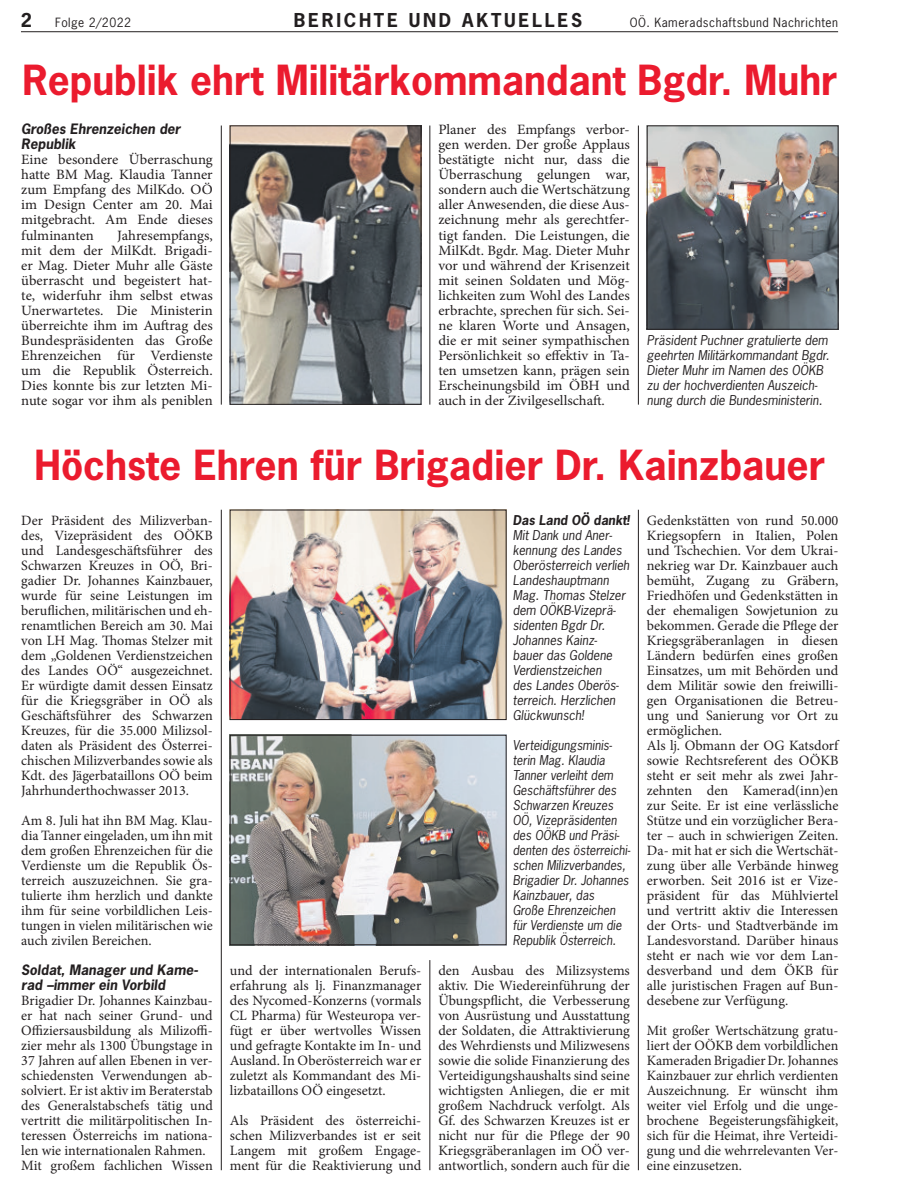
<style>
.page{position:relative;width:898px;height:1183px;background:#fff}
.page>*{position:absolute;margin:0;border:0;box-sizing:border-box;transform-origin:0 0}
.Haupttitel_Berichte{font:700 39px "News Gothic Std";color:#eb1b2e}
.t1{font:700 18px "News Gothic Std";letter-spacing:.15em;color:#231f20}
.Fliesstext{font:14.25px/15px "Minion Pro";color:#231f20;text-align:justify}
.Zwischentitel{font:italic 700 13.5px/15px "News Gothic Std";color:#231f20}
.Bildtext{font:italic 12.75px/15px "News Gothic Std";color:#231f20}
.Bildtext-2{font:italic 12.75px/15px "News Gothic Std";color:#231f20;scale:.96 1}
.Bildtext-3{font:italic 700 12.75px "News Gothic Std";color:#231f20}
.t2{font:12px "News Gothic Std";letter-spacing:.04em;color:#231f20}
</style>
<div class="page">
<hr style="left:21px;top:31px;width:816px;height:1px;background:#231f20">
<hr style="left:221px;top:125px;width:1px;height:279px;background:#231f20">
<hr style="left:221px;top:509px;width:1px;height:660px;background:#231f20">
<hr style="left:429px;top:125px;width:1px;height:279px;background:#231f20">
<hr style="left:429px;top:959px;width:1px;height:210px;background:#231f20">
<hr style="left:637px;top:125px;width:1px;height:279px;background:#231f20">
<hr style="left:637px;top:509px;width:1px;height:660px;background:#231f20">
<img style="left:232px;top:511px;width:272px;height:206px">
<div style="left:230px;top:509px;width:276px;height:210px;border:1px solid #231f20"></div>
<img style="left:232px;top:736px;width:272px;height:206px">
<div style="left:230px;top:734px;width:276px;height:210px;border:1px solid #231f20"></div>
<img style="left:648px;top:127px;width:188px;height:200px">
<div style="left:646px;top:125px;width:192px;height:204px;border:1px solid #231f20"></div>
<img style="left:232px;top:127px;width:187px;height:275px">
<div style="left:230px;top:125px;width:191px;height:279px;border:1px solid #231f20"></div>
<p class="t1" style="left:21px;top:8px;width:13px">2</p>
<p class="t2" style="left:55px;top:15px;width:78px">Folge 2/2022</p>
<p class="t1" style="left:294px;top:8px;width:289px">BERICHTE UND AKTUELLES</p>
<p class="t2" style="left:629px;top:15px;width:210px">OÖ. Kameradschaftsbund Nachrichten</p>
<p class="Haupttitel_Berichte" style="left:22px;top:55px;width:816px">Republik ehrt Militärkommandant Bgdr. Muhr</p>
<p class="Zwischentitel" style="left:21px;top:122px;width:161px">Großes Ehrenzeichen der<br>Republik</p>
<p class="Fliesstext" style="left:21px;top:152px;width:193px">Eine besondere Überraschung hatte BM Mag. Klaudia Tanner zum Empfang des MilKdo. OÖ im Design Center am 20. Mai mitgebracht. Am Ende dieses fulminanten</p>
<p class="Fliesstext" style="left:438px;top:122px;width:193px">Planer des Empfangs verbor&shy;gen werden. Der große Applaus bestätigte nicht nur, dass die Überraschung gelungen war, sondern auch die Wertschätzung aller Anwesenden, die diese Aus&shy;zeichnung mehr als gerechtfer&shy;tigt fanden. Die Leistungen, die MilKdt. Bgdr. Mag. Dieter Muhr vor und während der Krisenzeit mit seinen Soldaten und Mög&shy;lichkeiten zum Wohl des Landes erbrachte, sprechen für sich. Sei&shy;ne klaren Worte und Ansagen, die er mit seiner sympathischen Persönlichkeit so effektiv in Ta&shy;ten umsetzen kann, prägen sein Erscheinungsbild im ÖBH und auch in der Zivilgesellschaft.</p>
<p class="Fliesstext" style="left:21px;top:227px;width:193px;text-indent:96px">Jahresempfangs, mit dem der MilKdt. Brigadi&shy;er Mag. Dieter Muhr alle Gäste überrascht und begeistert hat&shy;te, widerfuhr ihm selbst etwas Unerwartetes. Die Ministerin überreichte ihm im Auftrag des Bundespräsidenten das Große Ehrenzeichen für Verdienste um die Republik Österreich.<br>Dies konnte bis zur letzten Mi&shy;nute sogar vor ihm als peniblen</p>
<p class="Bildtext" style="left:646px;top:332px;width:184px">Präsident Puchner gratulierte dem geehrten Militärkommandant Bgdr.<br>Dieter Muhr im Namen des OÖKB zu der hochverdienten Auszeich&shy;nung durch die Bundesministerin.</p>
<p class="Haupttitel_Berichte" style="left:35px;top:439px;width:791px">Höchste Ehren für Brigadier Dr. Kainzbauer</p>
<p class="Fliesstext" style="left:21px;top:512px;width:193px">Der Präsident des Milizverban&shy;des, Vizepräsident des OÖKB und Landesgeschäftsführer des Schwarzen Kreuzes in OÖ, Bri&shy;gadier Dr. Johannes Kainzbauer, wurde für seine Leistungen im beruflichen, militärischen und eh&shy;renamtlichen Bereich am 30. Mai von LH Mag. Thomas Stelzer mit dem „Goldenen Verdienstzeichen des Landes OÖ“ ausgezeichnet.<br>Er würdigte damit dessen Einsatz für die Kriegsgräber in OÖ als Geschäftsführer des Schwarzen Kreuzes, für die 35.000 Milizsol&shy;daten als Präsident des Österrei&shy;chischen Milizverbandes sowie als Kdt. des Jägerbataillons OÖ beim Jahrhunderthochwasser 2013.</p>
<p class="Fliesstext" style="left:21px;top:812px;width:193px">Am 8. Juli hat ihn BM Mag. Klau&shy;dia Tanner eingeladen, um ihn mit dem großen Ehrenzeichen für die Verdienste um die Republik Ös&shy;terreich auszuzeichnen. Sie gra&shy;tulierte ihm herzlich und dankte ihm für seine vorbildlichen Leis&shy;tungen in vielen militärischen wie auch zivilen Bereichen.</p>
<p class="Zwischentitel" style="left:21px;top:962px;width:178px">Soldat, Manager und Kame&shy;rad –immer ein Vorbild</p>
<p class="Fliesstext" style="left:21px;top:992px;width:193px">Brigadier Dr. Johannes Kainzbau&shy;er hat nach seiner Grund- und Offiziersausbildung als Milizoffi&shy;zier mehr als 1300 Übungstage in 37 Jahren auf allen Ebenen in ver&shy;schiedensten Verwendungen ab&shy;solviert. Er ist aktiv im Beraterstab des Generalstabschefs tätig und vertritt die militärpolitischen In&shy;teressen Österreichs im nationa&shy;len wie internationalen Rahmen.</p>
<p class="Fliesstext" style="left:21px;top:1157px;width:193px">Mit großem fachlichen Wissen</p>
<p class="Bildtext-3" style="left:512px;top:511px;width:118px">Das Land OÖ dankt!</p>
<p class="Bildtext" style="left:512px;top:527px;width:118px">Mit Dank und Aner&shy;kennung des Landes<br>Oberösterreich verlieh<br>Landeshauptmann<br>Mag. Thomas Stelzer dem OÖKB-Vizeprä&shy;sidenten Bgdr Dr.<br>Johannes Kainz&shy;bauer das Goldene<br>Verdienstzeichen<br>des Landes Oberös&shy;terreich. Herzlichen<br>Glückwunsch!</p>
<p class="Bildtext-2" style="left:512px;top:737px;width:124px">Verteidigungsminis&shy;terin Mag. Klaudia<br>Tanner verleiht dem<br>Geschäftsführer des<br>Schwarzen Kreuzes<br>OÖ, Vizepräsidenten des OÖKB und Präsi&shy;denten des österreichi&shy;schen Milizverbandes,<br>Brigadier Dr. Johannes<br>Kainzbauer, das<br>Große Ehrenzeichen für Verdienste um die<br>Republik Österreich.</p>
<p class="Fliesstext" style="left:646px;top:512px;width:193px">Gedenkstätten von rund 50.000<br>Kriegsopfern in Italien, Polen und Tschechien. Vor dem Ukrai&shy;nekrieg war Dr. Kainzbauer auch bemüht, Zugang zu Gräbern, Friedhöfen und Gedenkstätten in der ehemaligen Sowjetunion zu bekommen. Gerade die Pflege der Kriegsgräberanlagen in diesen Ländern bedürfen eines großen Einsatzes, um mit Behörden und dem Militär sowie den freiwilli&shy;gen Organisationen die Betreu&shy;ung und Sanierung vor Ort zu ermöglichen.</p>
<p class="Fliesstext" style="left:646px;top:737px;width:193px">Als lj. Obmann der OG Katsdorf sowie Rechtsreferent des OÖKB steht er seit mehr als zwei Jahr&shy;zehnten den Kamerad(inn)en zur Seite. Er ist eine verlässliche Stütze und ein vorzüglicher Bera&shy;ter – auch in schwierigen Zeiten.<br>Da- mit hat er sich die Wertschät&shy;zung über alle Verbände hinweg erworben. Seit 2016 ist er Vize&shy;präsident für das Mühlviertel und vertritt aktiv die Interessen der Orts- und Stadtverbände im Landesvorstand. Darüber hinaus steht er nach wie vor dem Lan&shy;desverband und dem ÖKB für alle juristischen Fragen auf Bun&shy;desebene zur Verfügung.</p>
<p class="Fliesstext" style="left:646px;top:1022px;width:193px">Mit großer Wertschätzung gratu&shy;liert der OÖKB dem vorbildlichen Kameraden Brigadier Dr. Johannes Kainzbauer zur ehrlich verdienten Auszeichnung. Er wünscht ihm weiter viel Erfolg und die unge&shy;brochene Begeisterungsfähigkeit, sich für die Heimat, ihre Verteidi&shy;gung und die wehrrelevanten Ver&shy;eine einzusetzen.</p>
<p class="Fliesstext" style="left:230px;top:962px;width:193px">und der internationalen Berufs&shy;erfahrung als lj. Finanzmanager des Nycomed-Konzerns (vormals CL Pharma) für Westeuropa ver&shy;fügt er über wertvolles Wissen und gefragte Kontakte im In- und Ausland. In Oberösterreich war er zuletzt als Kommandant des Mi&shy;lizbataillons OÖ eingesetzt.</p>
<p class="Fliesstext" style="left:230px;top:1112px;width:193px">Als Präsident des österreichi&shy;schen Milizverbandes ist er seit Langem mit großem Engage&shy;ment für die Reaktivierung und</p>
<p class="Fliesstext" style="left:438px;top:962px;width:193px">den Ausbau des Milizsystems aktiv. Die Wiedereinführung der Übungspflicht, die Verbesserung von Ausrüstung und Ausstattung der Soldaten, die Attraktivierung des Wehrdiensts und Milizwesens sowie die solide Finanzierung des Verteidigungshaushalts sind seine wichtigsten Anliegen, die er mit großem Nachdruck verfolgt. Als Gf. des Schwarzen Kreuzes ist er nicht nur für die Pflege der 90<br>Kriegsgräberanlagen im OÖ ver&shy;antwortlich, sondern auch für die</p>
</div>
